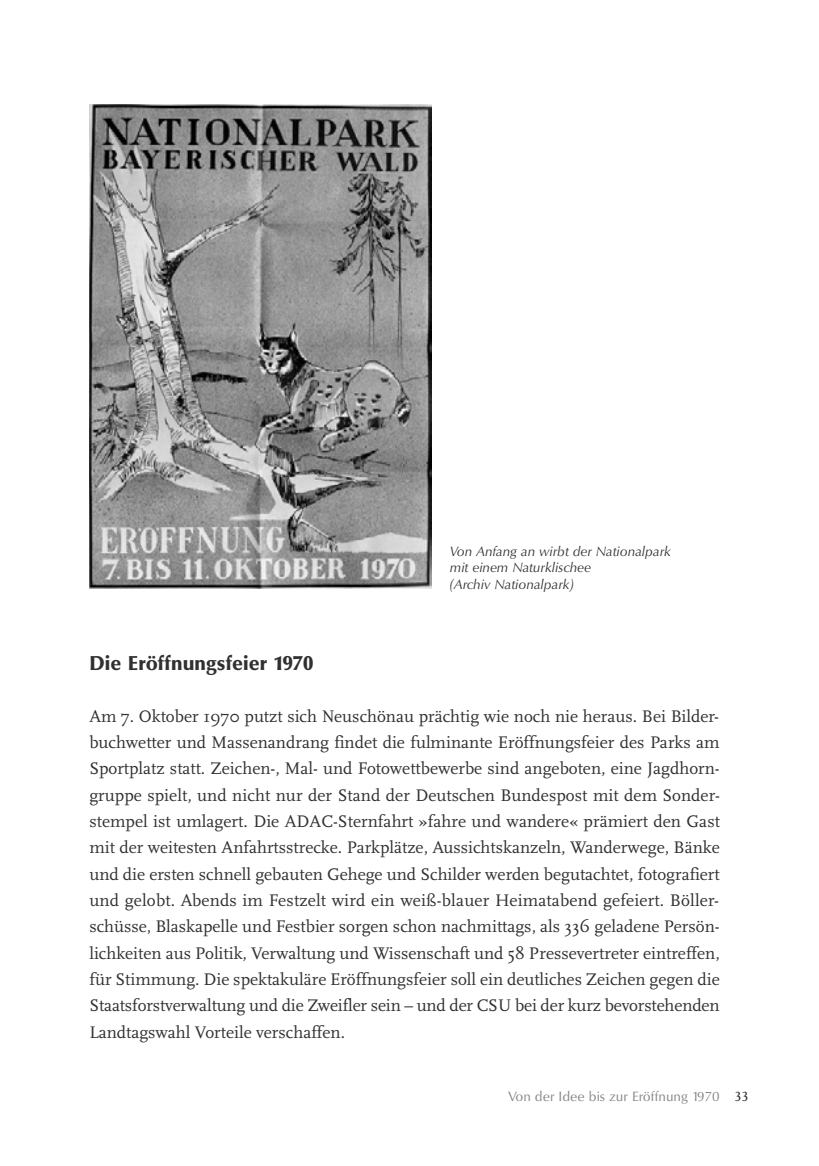
<style>
.page{position:relative;width:819px;height:1166px;background:#fff}
.page>*{position:absolute;margin:0;border:0;box-sizing:border-box;transform-origin:0 0}
.t1{font:700 21px "October SB";color:#303030}
.t2{font:17.5px/26.2px "Scala";color:#303030;text-align:justify}
.t3{font:italic 14px/16.8px "October SB";color:#303030}
.t4{font:14px "October SB";color:#828282}
.s1{font-family:"Scala LF";color:#303030}
</style>
<div class="page">
<img style="left:89px;top:104px;width:342px;height:485px">
<p class="t3" style="left:450px;top:542px;width:222px">Von Anfang an wirbt der Nationalpark mit einem Naturklischee<br>(Archiv Nationalpark)</p>
<p class="t1" style="left:89px;top:650px;width:225px">Die Eröffnungsfeier 1970</p>
<p class="t2" style="left:89px;top:703px;width:632px">Am 7. Oktober 1970 putzt sich Neuschönau prächtig wie noch nie heraus. Bei Bilder&shy;buchwetter und Massenandrang findet die fulminante Eröffnungsfeier des Parks am Sportplatz statt. Zeichen-, Mal- und Fotowettbewerbe sind angeboten, eine Jagdhorn&shy;gruppe spielt, und nicht nur der Stand der Deutschen Bundespost mit dem Sonder&shy;stempel ist umlagert. Die ADAC-Sternfahrt »fahre und wandere« prämiert den Gast mit der weitesten Anfahrtsstrecke. Parkplätze, Aussichtskanzeln, Wanderwege, Bänke und die ersten schnell gebauten Gehege und Schilder werden begutachtet, fotografiert und gelobt. Abends im Festzelt wird ein weiß-blauer Heimatabend gefeiert. Böller&shy;schüsse, Blaskapelle und Festbier sorgen schon nachmittags, als 336 geladene Persön&shy;lichkeiten aus Politik, Verwaltung und Wissenschaft und 58 Pressevertreter eintreffen, für Stimmung. Die spektakuläre Eröffnungsfeier soll ein deutliches Zeichen gegen die Staatsforstverwaltung und die Zweifler sein – und der CSU bei der kurz bevorstehenden Landtagswahl Vorteile verschaffen.</p>
<p class="t4" style="left:508px;top:1088px;width:242px">Von der Idee bis zur Eröffnung 1970 <span class="s1">33</span></p>
</div>
